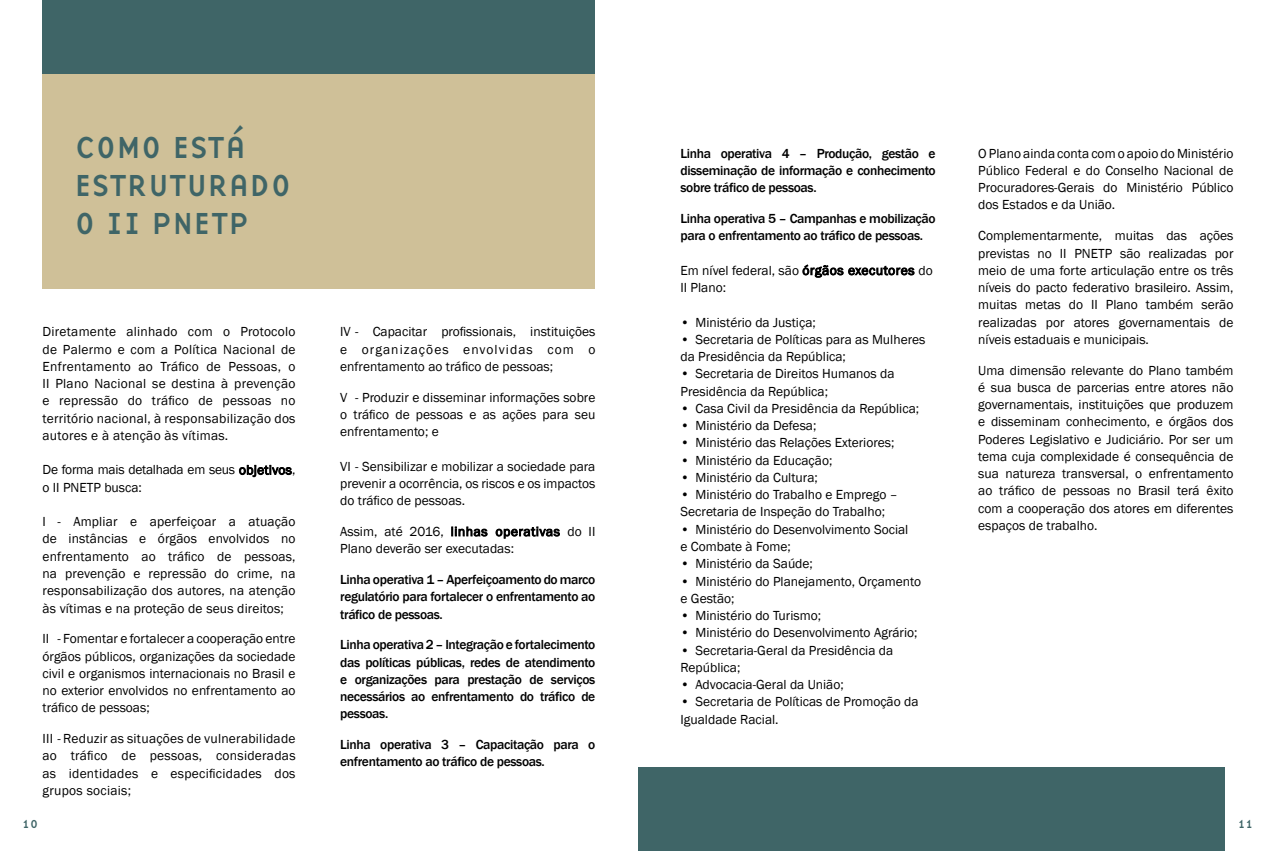
<style>
.page{position:relative;width:1276px;height:851px;background:#fff}
.page>*{position:absolute;margin:0;border:0;box-sizing:border-box;transform-origin:0 0}
.t1{font:31.5px/37.8px "Base Nine";color:#3f6567}
.t2{font:13.5px/17.2px "Franklin Gothic";color:#000;text-align:justify}
.t3{font:500 13.5px/17.2px "Franklin Gothic";letter-spacing:-.025em;color:#000;text-align:justify}
.t4{font:13.5px/17.2px "Franklin Gothic";letter-spacing:-.02em;color:#000}
.t5{font:12px "Base Nine";color:#3f6567}
</style>
<div class="page">
<svg style="left:239px;top:464px;width:53px;height:13px"></svg>
<svg style="left:451px;top:526px;width:37px;height:11px"></svg>
<svg style="left:495px;top:526px;width:65px;height:13px"></svg>
<svg style="left:802px;top:264px;width:113px;height:14px"></svg>
<div style="left:638px;top:767px;width:587px;height:83px;background:#3f6567"></div>
<div style="left:43px;top:31px;width:552px;height:257px;background:#cfc098"></div>
<div style="left:43px;top:0;width:552px;height:74px;background:#3f6567"></div>
<h1 class="t1" style="left:74px;top:128px;width:219px">COMO ESTÁ<br>ESTRUTURADO<br>O II PNETP</h1>
<p class="t2" style="left:43px;top:323px;width:254px">Diretamente alinhado com o Protocolo de Palermo e com a Política Nacional de Enfrentamento ao Tráfico de Pessoas, o II Plano Nacional se destina à prevenção e repressão do tráfico de pessoas no território nacional, à responsabilização dos autores e à atenção às vítimas.</p>
<p class="t4" style="left:43px;top:461px;width:254px">De forma mais detalhada em seus objetivos, o II PNETP busca:</p>
<p class="t2" style="left:43px;top:513px;width:254px">I - Ampliar e aperfeiçoar a atuação de instâncias e órgãos envolvidos no enfrentamento ao tráfico de pessoas, na prevenção e repressão do crime, na responsabilização dos autores, na atenção às vítimas e na proteção de seus direitos;</p>
<p class="t2" style="left:43px;top:630px;width:254px">II - Fomentar e fortalecer a cooperação entre órgãos públicos, organizações da sociedade civil e organismos internacionais no Brasil e no exterior envolvidos no enfrentamento ao tráfico de pessoas;</p>
<p class="t2" style="left:43px;top:730px;width:254px">III - Reduzir as situações de vulnerabilidade ao tráfico de pessoas, consideradas as identidades e especificidades dos grupos sociais;</p>
<p class="t2" style="left:340px;top:323px;width:257px">IV - Capacitar profissionais, instituições e organizações envolvidas com o enfrentamento ao tráfico de pessoas;</p>
<p class="t2" style="left:340px;top:389px;width:257px">V - Produzir e disseminar informações sobre o tráfico de pessoas e as ações para seu enfrentamento; e</p>
<p class="t2" style="left:340px;top:458px;width:257px">VI - Sensibilizar e mobilizar a sociedade para prevenir a ocorrência, os riscos e os impactos do tráfico de pessoas.</p>
<p class="t2" style="left:340px;top:523px;width:257px">Assim, até 2016, linhas operativas do II<br>Plano deverão ser executadas:</p>
<p class="t3" style="left:340px;top:571px;width:257px">Linha operativa 1 – Aperfeiçoamento do marco regulatório para fortalecer o enfrentamento ao tráfico de pessoas.</p>
<p class="t3" style="left:340px;top:636px;width:257px">Linha operativa 2 – Integração e fortalecimento das políticas públicas, redes de atendimento e organizações para prestação de serviços necessários ao enfrentamento do tráfico de pessoas.</p>
<p class="t3" style="left:340px;top:736px;width:257px">Linha operativa 3 – Capacitação para o enfrentamento ao tráfico de pessoas.</p>
<p class="t3" style="left:680px;top:145px;width:257px">Linha operativa 4 – Produção, gestão e disseminação de informação e conhecimento sobre tráfico de pessoas.</p>
<p class="t3" style="left:680px;top:210px;width:257px">Linha operativa 5 – Campanhas e mobilização para o enfrentamento ao tráfico de pessoas.</p>
<p class="t2" style="left:680px;top:262px;width:254px">Em nível federal, são órgãos executores do<br>II Plano:</p>
<p class="t2" style="left:680px;top:313px;width:137px">• Ministério da Justiça;</p>
<p class="t2" style="left:680px;top:331px;width:246px">• Secretaria de Políticas para as Mulheres da Presidência da República;</p>
<p class="t2" style="left:680px;top:365px;width:215px">• Secretaria de Direitos Humanos da<br>Presidência da República;</p>
<p class="t2" style="left:680px;top:400px;width:240px">• Casa Civil da Presidência da República;</p>
<p class="t2" style="left:680px;top:417px;width:137px">• Ministério da Defesa;</p>
<p class="t2" style="left:680px;top:434px;width:215px">• Ministério das Relações Exteriores;</p>
<p class="t2" style="left:680px;top:452px;width:153px">• Ministério da Educação;</p>
<p class="t2" style="left:680px;top:469px;width:139px">• Ministério da Cultura;</p>
<p class="t2" style="left:680px;top:486px;width:219px">• Ministério do Trabalho e Emprego –<br>Secretaria de Inspeção do Trabalho;</p>
<p class="t2" style="left:680px;top:521px;width:229px">• Ministério do Desenvolvimento Social e Combate à Fome;</p>
<p class="t2" style="left:680px;top:555px;width:134px">• Ministério da Saúde;</p>
<p class="t2" style="left:680px;top:572px;width:242px">• Ministério do Planejamento, Orçamento e Gestão;</p>
<p class="t2" style="left:680px;top:607px;width:142px">• Ministério do Turismo;</p>
<p class="t2" style="left:680px;top:624px;width:238px">• Ministério do Desenvolvimento Agrário;</p>
<p class="t2" style="left:680px;top:641px;width:214px">• Secretaria-Geral da Presidência da<br>República;</p>
<p class="t2" style="left:680px;top:676px;width:165px">• Advocacia-Geral da União;</p>
<p class="t2" style="left:680px;top:693px;width:240px">• Secretaria de Políticas de Promoção da<br>Igualdade Racial.</p>
<p class="t2" style="left:978px;top:145px;width:257px">O Plano ainda conta com o apoio do Ministério Público Federal e do Conselho Nacional de Procuradores-Gerais do Ministério Público dos Estados e da União.</p>
<p class="t2" style="left:978px;top:227px;width:257px">Complementarmente, muitas das ações previstas no II PNETP são realizadas por meio de uma forte articulação entre os três níveis do pacto federativo brasileiro. Assim, muitas metas do II Plano também serão realizadas por atores governamentais de níveis estaduais e municipais.</p>
<p class="t2" style="left:978px;top:362px;width:257px">Uma dimensão relevante do Plano também é sua busca de parcerias entre atores não governamentais, instituições que produzem e disseminam conhecimento, e órgãos dos Poderes Legislativo e Judiciário. Por ser um tema cuja complexidade é consequência de sua natureza transversal, o enfrentamento ao tráfico de pessoas no Brasil terá êxito com a cooperação dos atores em diferentes espaços de trabalho.</p>
<p class="t5" style="left:22px;top:815px;width:17px">10</p>
<p class="t5" style="left:1238px;top:815px;width:17px">11</p>
</div>
